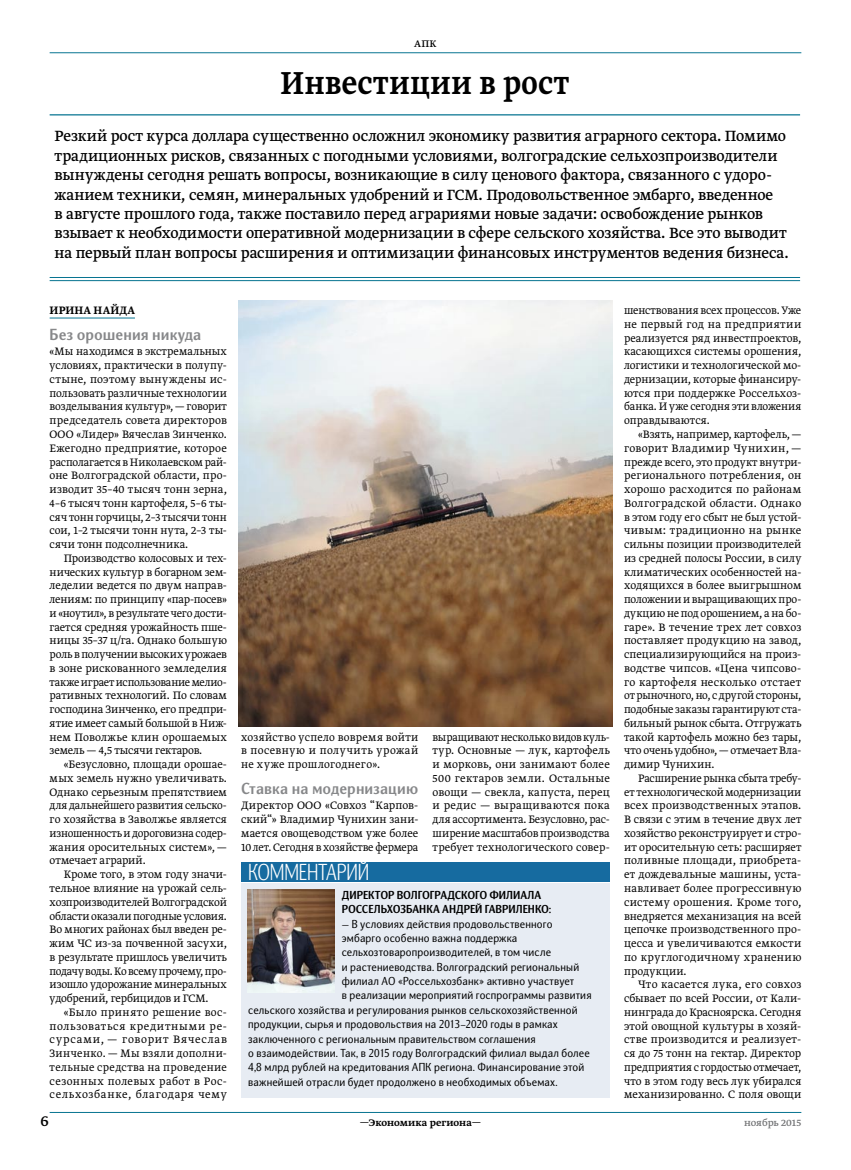
<style>
.page{position:relative;width:851px;height:1170px;background:#fff}
.page>*{position:absolute;margin:0;border:0;box-sizing:border-box;transform-origin:0 0}
.t1{font:500 37.5px "Greta Text Pro";letter-spacing:.02em;color:#000;scale:.85 1}
.t2{font:300 22.5px "Nat Grotesk Nar";letter-spacing:-.005em;color:#fff;scale:.95 1}
.t3{font:17.5px/19.4px "Greta Text Pro";color:#000;scale:.95 1}
.t4{font:17.5px "Greta Text Pro";color:#000}
.t5{font:700 15.62px "Nat Grotesk";letter-spacing:.01em;color:#87888a}
.t6{font:300 12.75px/13.8px "Greta Text Pro";letter-spacing:.01em;color:#000;text-align:justify;scale:.95 1}
.t7{font:300 12.75px/13.8px "Greta Text Pro";letter-spacing:.01em;color:#000;text-align:justify;scale:.96 1}
.t8{font:300 12.75px/13.8px "Greta Text Pro";letter-spacing:.01em;color:#000;text-align:justify;scale:.93 1}
.t9{font:300 12.75px/13.8px "Greta Text Pro";letter-spacing:.01em;color:#000;text-align:justify}
.t10{font:300 12.75px/13.8px "Greta Text Pro";letter-spacing:.01em;color:#000;text-align:justify;scale:.94 1}
.t11{font:500 12.75px "Greta Text Pro";letter-spacing:.015em;color:#000;scale:.95 1}
.t12{font:11.25px "Nat Grotesk";letter-spacing:.01em;color:#000}
.t13{font:700 11.25px/14.4px "Nat Grotesk";letter-spacing:-.005em;color:#000}
.t14{font:500 11.25px "Greta Text Pro";letter-spacing:.01em;color:#000}
.t15{font:11.25px "Greta Text Pro";letter-spacing:-.005em;color:#707173}
.t16{font:11.25px "Greta Text Pro";color:#000}
.s1{font-family:"Swift Light C";font-weight:400}
</style>
<div class="page">
<hr style="left:50px;top:52px;width:751px;height:1px;background:#077491">
<hr style="left:50px;top:1111px;width:751px;height:1px;background:#077491">
<hr style="left:50px;top:318px;width:85px;height:1px;background:#077491">
<img style="left:239px;top:300px;width:373px;height:426px">
<hr style="left:50px;top:277px;width:750px;height:1px;background:#077491">
<hr style="left:50px;top:280px;width:750px;height:1px;background:#077491">
<hr style="left:50px;top:114px;width:750px;height:1px;background:#077491">
<div style="left:241px;top:862px;width:368px;height:20px;background:#166ba0"></div>
<div style="left:241px;top:883px;width:368px;height:215px;background:#e7ecf3"></div>
<img style="left:247px;top:889px;width:87px;height:103px">
<p class="t16" style="left:414px;top:37px;width:24px">АПК</p>
<h1 class="t1" style="left:280px;top:58px;width:341px">Инвестиции в рост</h1>
<p class="t3" style="left:55px;top:127px;width:774px">Резкий рост курса доллара существенно осложнил экономику развития аграрного сектора. Помимо традиционных рисков, связанных с погодными условиями, волгоградские сельхозпроизводители вынуждены сегодня решать вопросы, возникающие в силу ценового фактора, связанного с удоро&shy;жанием техники, семян, минеральных удобрений и ГСМ. Продовольственное эмбарго, введенное<br>в августе прошлого года, также поставило перед аграриями новые задачи: освобождение рынков взывает к необходимости оперативной модернизации в сфере сельского хозяйства. Все это выводит на первый план вопросы расширения и оптимизации финансовых инструментов ведения бизнеса.</p>
<p class="t11" style="left:50px;top:302px;width:91px">Ирина Найда</p>
<p class="t5" style="left:50px;top:326px;width:153px">Без орошения никуда</p>
<p class="t6" style="left:50px;top:345px;width:188px">«Мы находимся в экстремальных условиях, практически в полупу&shy;стыне, поэтому вынуждены ис&shy;пользовать различные технологии возделывания культур»,— говорит председатель совета директоров ООО «Лидер» Вячеслав Зинченко.<br>Ежегодно предприятие, которое располагается в Николаевском рай&shy;оне Волгоградской области, про&shy;изводит 35–40 тысяч тонн зерна, 4–6 тысяч тонн картофеля, 5–6 ты&shy;сяч тонн горчицы, 2–3 тысячи тонн сои, 1–2 тысячи тонн нута, 2–3 ты&shy;сячи тонн подсолнечника.</p>
<p class="t7" style="left:50px;top:551px;width:186px;text-indent:14px">Производство колосовых и тех&shy;нических культур в богарном зем&shy;леделии ведется по двум направ&shy;лениям: по принципу «пар-посев» и«ноутил», в результате чего дости&shy;гается средняя урожайность пше&shy;ницы 35–37 ц/га. Однако большую роль вполучении высоких урожаев в зоне рискованного земледелия также играет использование мелио&shy;ративных технологий. По словам господина Зинченко, его предпри&shy;ятие имеет самый большой в Ниж&shy;нем Поволжье клин орошаемых земель — 4,5 тысячи гектаров.</p>
<p class="t6" style="left:50px;top:758px;width:188px;text-indent:14px">«Безусловно, площади орошае&shy;мых земель нужно увеличивать.<br>Однако серьезным препятствием для дальнейшего развития сельско&shy;го хозяйства в Заволжье является изношенность идороговизна содер&shy;жания оросительных систем», — отмечает аграрий.</p>
<p class="t7" style="left:50px;top:868px;width:186px;text-indent:14px">Кроме того, в этом году значи&shy;тельное влияние на урожай сель&shy;хозпроизводителей Волгоградской области оказали погодные условия.<br>Во многих районах был введен ре&shy;жим ЧС из-за почвенной засухи, в результате пришлось увеличить подачу воды. Ковсему прочему, про&shy;изошло удорожание минеральных удобрений, гербицидов и ГСМ.</p>
<p class="t6" style="left:50px;top:1005px;width:188px;text-indent:14px">«Было принято решение вос&shy;пользоваться кредитными ре&shy;сурсами, — говорит Вячеслав Зинченко. — Мы взяли дополни&shy;тельные средства на проведение сезонных полевых работ в Рос&shy;сельхозбанке, благодаря чему</p>
<p class="t6" style="left:241px;top:730px;width:188px">хозяйство успело вовремя войти в посевную и получить урожай не хуже прошлогоднего».</p>
<p class="t5" style="left:241px;top:780px;width:178px">Ставка на модернизацию</p>
<p class="t7" style="left:241px;top:799px;width:186px">Директор ООО «Совхоз <span class="s1">“</span>Карпов&shy;ский<span class="s1">“</span>» Владимир Чунихин зани&shy;мается овощеводством уже более 10 лет. Сегодня в хозяйстве фермера</p>
<p class="t8" style="left:432px;top:730px;width:192px">выращивают несколько видов куль&shy;тур. Основные — лук, картофель и морковь, они занимают более 500 гектаров земли. Остальные овощи — свекла, капуста, перец и редис — выращиваются пока для ассортимента. Безусловно, рас&shy;ширение масштабов производства требует технологического совер-</p>
<h2 class="t2" style="left:248px;top:859px;width:129px">Комментарий</h2>
<p class="t13" style="left:342px;top:887px;width:211px">Директор Волгоградского филиала<br>Россельхозбанка Андрей Гавриленко:</p>
<p class="t12" style="left:342px;top:917px;width:212px">— В условиях действия продовольственного</p>
<p class="t12" style="left:342px;top:931px;width:177px">эмбарго особенно важна поддержка</p>
<p class="t12" style="left:342px;top:945px;width:211px">сельхозтоваропроизводителей, в том числе</p>
<p class="t12" style="left:342px;top:960px;width:239px">и растениеводства. Волгоградский региональный</p>
<p class="t12" style="left:342px;top:974px;width:234px">филиал АО «Россельхозбанк» активно участвует</p>
<p class="t12" style="left:342px;top:988px;width:251px">в реализации мероприятий госпрограммы развития</p>
<p class="t12" style="left:248px;top:1003px;width:331px">сельского хозяйства и регулирования рынков сельскохозяйственной</p>
<p class="t12" style="left:248px;top:1017px;width:311px">продукции, сырья и продовольствия на 2013–2020 годы в рамках</p>
<p class="t12" style="left:248px;top:1032px;width:289px">заключенного с региональным правительством соглашения</p>
<p class="t12" style="left:248px;top:1046px;width:343px">о взаимодействии. Так, в 2015 году Волгоградский филиал выдал более</p>
<p class="t12" style="left:248px;top:1060px;width:337px">4,8 млрд рублей на кредитования АПК региона. Финансирование этой</p>
<p class="t12" style="left:248px;top:1075px;width:311px">важнейшей отрасли будет продолжено в необходимых объемах.</p>
<p class="t10" style="left:624px;top:304px;width:190px">шенствования всех процессов. Уже не первый год на предприятии реализуется ряд инвестпроектов, касающихся системы орошения, логистики и технологической мо&shy;дернизации, которые финансиру&shy;ются при поддержке Россельхоз&shy;банка. И уже сегодня эти вложения оправдываются.</p>
<p class="t6" style="left:624px;top:428px;width:188px;text-indent:14px">«Взять, например, картофель,— говорит Владимир Чунихин, — прежде всего, это продукт внутри&shy;регионального потребления, он хорошо расходится по районам Волгоградской области. Однако в этом году его сбыт не был устой&shy;чивым: традиционно на рынке сильны позиции производителей из средней полосы России, в силу климатических особенностей на&shy;ходящихся в более выигрышном положении и выращивающих про&shy;дукцию не под орошением, а на бо&shy;гаре». В течение трех лет совхоз поставляет продукцию на завод, специализирующийся на произ&shy;водстве чипсов. «Цена чипсово&shy;го картофеля несколько отстает от рыночного, но, с другой стороны, подобные заказы гарантируют ста&shy;бильный рынок сбыта. Отгружать такой картофель можно без тары, что очень удобно»,— отмечает Вла&shy;димир Чунихин.</p>
<p class="t8" style="left:624px;top:771px;width:192px;text-indent:14px">Расширение рынка сбыта требу&shy;ет технологической модернизации всех производственных этапов.<br>В связи с этим в течение двух лет хозяйство реконструирует и стро&shy;ит оросительную сеть: расширяет поливные площади, приобрета&shy;ет дождевальные машины, уста&shy;навливает более прогрессивную систему орошения. Кроме того, внедряется механизация на всей цепочке производственного про&shy;цесса и увеличиваются емкости по круглогодичному хранению продукции.</p>
<p class="t9" style="left:624px;top:978px;width:179px;text-indent:14px">Что касается лука, его совхоз сбывает по всей России, от Кали&shy;нинграда до Красноярска. Сегодня этой овощной культуры в хозяй&shy;стве производится и реализует&shy;ся до 75 тонн на гектар. Директор предприятия с гордостью отмечает, что в этом году весь лук убирался механизированно. С поля овощи</p>
<h3 class="t4" style="left:41px;top:1109px;width:10px">6</h3>
<p class="t14" style="left:360px;top:1114px;width:123px">—Экономика региона—</p>
<p class="t15" style="left:744px;top:1115px;width:59px">ноябрь 2015</p>
</div>
